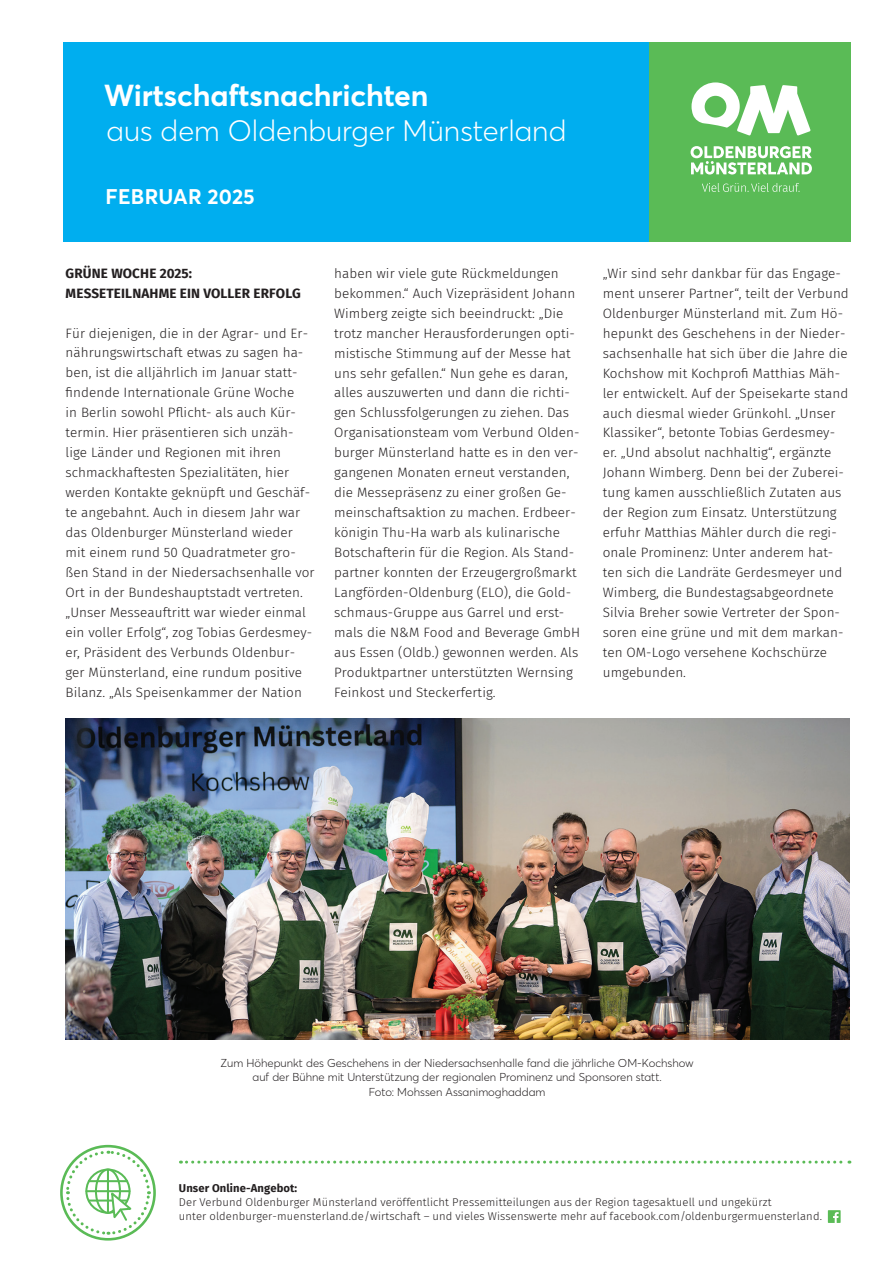
<style>
.page{position:relative;width:893px;height:1263px;background:#fff}
.page>*{position:absolute;margin:0;border:0;box-sizing:border-box;transform-origin:0 0}
.t1{font:700 30px "Averta Std PE";letter-spacing:-.005em;color:#fff}
.t2{font:300 29.25px "Averta Std PE";color:#fff}
.t3{font:700 21px "Averta Std PE";letter-spacing:.005em;color:#fff}
.t4{font:300 13.5px/20px "Fira Sans";letter-spacing:.005em;color:#231f20}
.t5{font:700 13.5px/20px "Fira Sans";letter-spacing:.01em;color:#231f20}
.t6{font:300 11.4px/14.4px "Averta Std PE";color:#231f20;text-align:center}
.t7{font:300 11.25px/14.2px "Fira Sans";letter-spacing:.01em;color:#231f20}
.t8{font:700 11.25px "Fira Sans";letter-spacing:.01em;color:#231f20}
</style>
<div class="page">
<div style="left:649px;top:43px;width:201px;height:199px;background:#5abb56"></div>
<div style="left:64px;top:43px;width:585px;height:199px;background:#00aeef"></div>
<svg style="left:702px;top:183px;width:98px;height:9px"></svg>
<svg style="left:691px;top:82px;width:120px;height:54px"></svg>
<svg style="left:691px;top:146px;width:121px;height:29px"></svg>
<svg style="left:828px;top:1210px;width:13px;height:13px"></svg>
<svg style="left:180px;top:1160px;width:670px;height:3px"></svg>
<svg style="left:60px;top:1144px;width:96px;height:97px"></svg>
<img style="left:66px;top:718px;width:784px;height:322px">
<h1 class="t1" style="left:104px;top:75px;width:326px">Wirtschaftsnachrichten</h1>
<h2 class="t2" style="left:107px;top:111px;width:461px">aus dem Oldenburger Münsterland</h2>
<h3 class="t3" style="left:105px;top:182px;width:151px">februar 2025</h3>
<p class="t5" style="left:66px;top:262px;width:237px">GRÜNE WOCHE 2025:<br>MESSETEILNAHME EIN VOLLER ERFOLG</p>
<p class="t4" style="left:66px;top:323px;width:251px">Für diejenigen, die in der Agrar- und Er&shy;nährungswirtschaft etwas zu sagen ha&shy;ben, ist die alljährlich im Januar statt&shy;findende Internationale Grüne Woche<br>in Berlin sowohl Pflicht- als auch Kür&shy;termin. Hier präsentieren sich unzäh&shy;lige Länder und Regionen mit ihren schmackhaftesten Spezialitäten, hier werden Kontakte geknüpft und Geschäf&shy;te angebahnt. Auch in diesem Jahr war das Oldenburger Münsterland wieder mit einem rund 50 Quadratmeter gro&shy;ßen Stand in der Niedersachsenhalle vor Ort in der Bundeshauptstadt vertreten. „Unser Messeauftritt war wieder einmal ein voller Erfolg“, zog Tobias Gerdesmey&shy;er, Präsident des Verbunds Oldenbur&shy;ger Münsterland, eine rundum positive Bilanz. „Als Speisenkammer der Nation</p>
<p class="t4" style="left:334px;top:263px;width:248px">haben wir viele gute Rückmeldungen bekommen.“ Auch Vizepräsident Johann Wimberg zeigte sich beeindruckt: „Die trotz mancher Herausforderungen opti&shy;mistische Stimmung auf der Messe hat uns sehr gefallen.“ Nun gehe es daran, alles auszuwerten und dann die richti&shy;gen Schlussfolgerungen zu ziehen. Das Organisationsteam vom Verbund Olden&shy;burger Münsterland hatte es in den ver&shy;gangenen Monaten erneut verstanden, die Messepräsenz zu einer großen Ge&shy;meinschaftsaktion zu machen. Erdbeer&shy;königin Thu-Ha warb als kulinarische Botschafterin für die Region. Als Stand&shy;partner konnten der Erzeugergroßmarkt Langförden-Oldenburg (ELO), die Gold&shy;schmaus-Gruppe aus Garrel und erst&shy;mals die N&amp;M Food and Beverage GmbH aus Essen (Oldb.) gewonnen werden. Als Produktpartner unterstützten Wernsing Feinkost und Steckerfertig.</p>
<p class="t4" style="left:603px;top:263px;width:248px">„Wir sind sehr dankbar für das Engage&shy;ment unserer Partner“, teilt der Verbund Oldenburger Münsterland mit. Zum Hö&shy;hepunkt des Geschehens in der Nieder&shy;sachsenhalle hat sich über die Jahre die Kochshow mit Kochprofi Matthias Mäh&shy;ler entwickelt. Auf der Speisekarte stand auch diesmal wieder Grünkohl. „Unser Klassiker“, betonte Tobias Gerdesmey&shy;er. „Und absolut nachhaltig“, ergänzte Johann Wimberg. Denn bei der Zuberei&shy;tung kamen ausschließlich Zutaten aus der Region zum Einsatz. Unterstützung erfuhr Matthias Mähler durch die regi&shy;onale Prominenz: Unter anderem hat&shy;ten sich die Landräte Gerdesmeyer und Wimberg, die Bundestagsabgeordnete Silvia Breher sowie Vertreter der Spon&shy;soren eine grüne und mit dem markan&shy;ten OM-Logo versehene Kochschürze umgebunden.</p>
<p class="t6" style="left:220px;top:1055px;width:475px">Zum Höhepunkt des Geschehens in der Niedersachsenhalle fand die jährliche OM-Kochshow auf der Bühne mit Unterstützung der regionalen Prominenz und Sponsoren statt.<br>Foto: Mohssen Assanimoghaddam</p>
<p class="t8" style="left:179px;top:1178px;width:120px">UNSER ONLINE-ANGEBOT:</p>
<p class="t7" style="left:179px;top:1195px;width:645px">Der Verbund Oldenburger Münsterland veröffentlicht Pressemitteilungen aus der Region tagesaktuell und ungekürzt<br>unter oldenburger-muensterland.de/wirtschaft – und vieles Wissenswerte mehr auf facebook.com/oldenburgermuensterland.</p>
</div>
